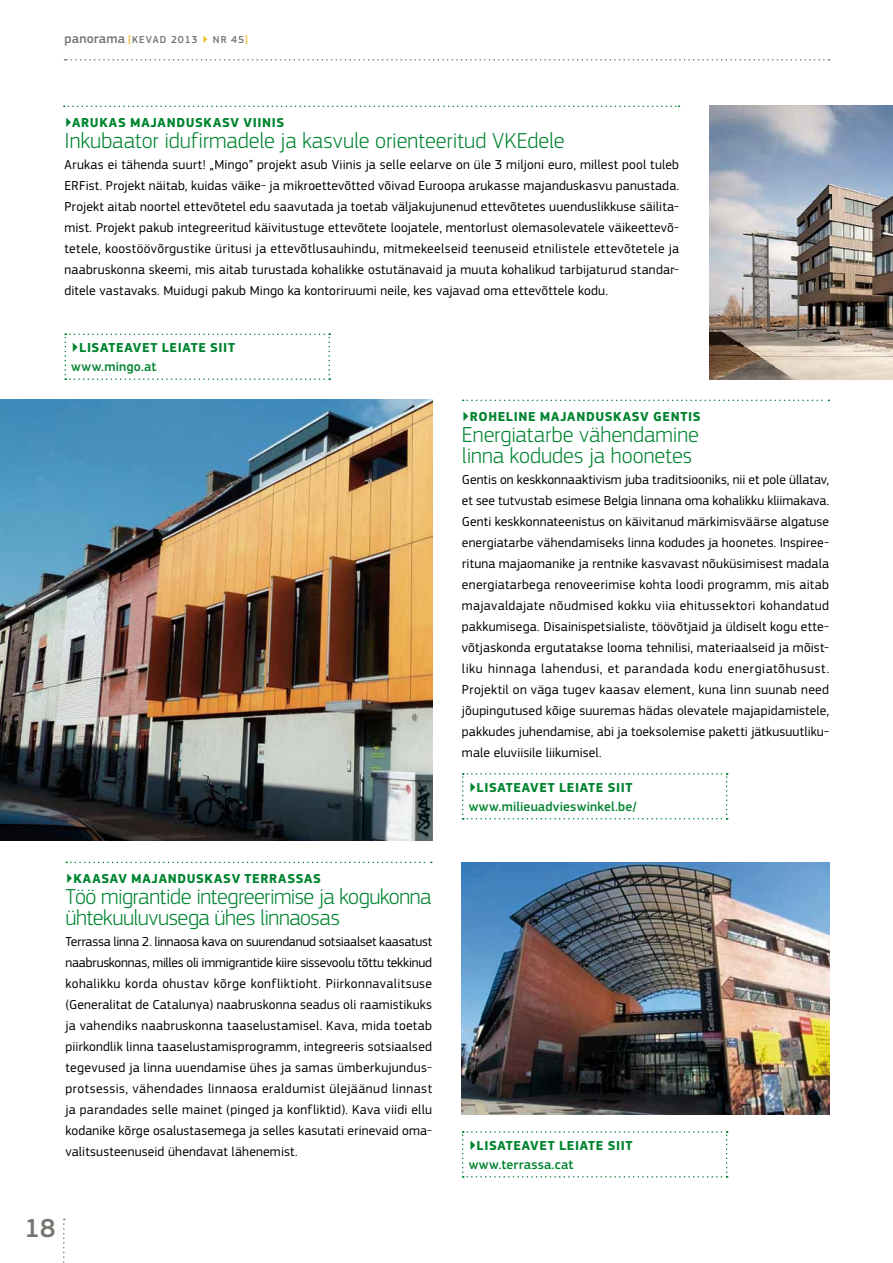
<style>
.page{position:relative;width:893px;height:1263px;background:#fff}
.page>*{position:absolute;margin:0;border:0;box-sizing:border-box;transform-origin:0 0}
.t1{font:500 27px "PF Square Sans Pro";color:#73766e}
.t2{font:300 22.5px/21px "PF Square Sans Pro";letter-spacing:-.01em;color:#008430}
.t3{font:13.5px/21px "PF Square Sans Pro";letter-spacing:.01em;color:#000;text-align:justify}
.t4{font:700 13.5px "PF Square Sans Pro";letter-spacing:.05em;color:#008430}
.t5{font:500 13.5px "PF Square Sans Pro";letter-spacing:.015em;color:#008430}
.t6{font:500 10.5px "PF Square Sans Pro";letter-spacing:.075em;color:#73766e}
.s1{font-size:13.5px}
.s2{color:#fabc20}
</style>
<div class="page">
<img style="left:0;top:400px;width:432px;height:441px">
<img style="left:462px;top:862px;width:368px;height:252px">
<img style="left:709px;top:106px;width:184px;height:273px">
<svg style="left:65px;top:334px;width:265px;height:46px"></svg>
<svg style="left:462px;top:773px;width:266px;height:46px"></svg>
<svg style="left:463px;top:400px;width:366px;height:1px"></svg>
<svg style="left:66px;top:862px;width:366px;height:1px"></svg>
<svg style="left:64px;top:106px;width:616px;height:1px"></svg>
<svg style="left:462px;top:1131px;width:266px;height:46px"></svg>
<svg style="left:63px;top:1219px;width:2px;height:44px"></svg>
<svg style="left:65px;top:59px;width:764px;height:2px"></svg>
<p class="t6" style="left:65px;top:33px;width:185px"><span class="s1">panorama</span> <span class="s2">[</span>Kevad 2013 <span class="s2">▶</span> Nr 45<span class="s2">]</span></p>
<p class="t4" style="left:65px;top:114px;width:27px">▶ARUKAS</p>
<p class="t4" style="left:130px;top:114px;width:11px">MAJANDUSKASV</p>
<p class="t4" style="left:243px;top:114px;width:17px">VIINIS</p>
<h2 class="t2" style="left:65px;top:129px;width:502px">Inkubaator idufirmadele ja kasvule orienteeritud VKEdele</h2>
<p class="t3" style="left:65px;top:154px;width:616px">Arukas ei tähenda suurt! „Mingo” projekt asub Viinis ja selle eelarve on üle 3 miljoni euro, millest pool tuleb ERFist. Projekt näitab, kuidas väike- ja mikroettevõtted võivad Euroopa arukasse majanduskasvu panustada.<br>Projekt aitab noortel ettevõtetel edu saavutada ja toetab väljakujunenud ettevõtetes uuenduslikkuse säilita&shy;mist. Projekt pakub integreeritud käivitustuge ettevõtete loojatele, mentorlust olemasolevatele väikeettevõ&shy;tetele, koostöövõrgustike üritusi ja ettevõtlusauhindu, mitmekeelseid teenuseid etnilistele ettevõtetele ja naabruskonna skeemi, mis aitab turustada kohalikke ostutänavaid ja muuta kohalikud tarbijaturud standar&shy;ditele vastavaks. Muidugi pakub Mingo ka kontoriruumi neile, kes vajavad oma ettevõttele kodu.</p>
<p class="t4" style="left:71px;top:340px;width:25px">▶LISATEAVET</p>
<p class="t4" style="left:162px;top:340px;width:9px">LEIATE</p>
<p class="t4" style="left:210px;top:340px;width:8px">SIIT</p>
<p class="t5" style="left:71px;top:359px;width:87px">www.mingo.at</p>
<p class="t4" style="left:462px;top:408px;width:26px">▶ROHELINE</p>
<p class="t4" style="left:540px;top:408px;width:11px">MAJANDUSKASV</p>
<p class="t4" style="left:653px;top:408px;width:18px">GENTIS</p>
<h2 class="t2" style="left:462px;top:423px;width:239px">Energiatarbe vähendamine linna kodudes ja hoonetes</h2>
<p class="t3" style="left:462px;top:469px;width:369px">Gentis on keskkonnaaktivism juba traditsiooniks, nii et pole üllatav, et see tutvustab esimese Belgia linnana oma kohalikku kliimakava.<br>Genti keskkonnateenistus on käivitanud märkimisväärse algatuse energiatarbe vähendamiseks linna kodudes ja hoonetes. Inspiree&shy;rituna majaomanike ja rentnike kasvavast nõuküsimisest madala energiatarbega renoveerimise kohta loodi programm, mis aitab majavaldajate nõudmised kokku viia ehitussektori kohandatud pakkumisega. Disainispetsialiste, töövõtjaid ja üldiselt kogu ette&shy;võtjaskonda ergutatakse looma tehnilisi, materiaalseid ja mõist&shy;liku hinnaga lahendusi, et parandada kodu energiatõhusust.<br>Projektil on väga tugev kaasav element, kuna linn suunab need jõupingutused kõige suuremas hädas olevatele majapidamistele, pakkudes juhendamise, abi ja toeksolemise paketti jätkusuutliku&shy;male eluviisile liikumisel.</p>
<p class="t4" style="left:469px;top:779px;width:25px">▶LISATEAVET</p>
<p class="t4" style="left:559px;top:779px;width:9px">LEIATE</p>
<p class="t4" style="left:608px;top:779px;width:8px">SIIT</p>
<p class="t5" style="left:469px;top:799px;width:169px">www.milieuadvieswinkel.be/</p>
<p class="t4" style="left:65px;top:870px;width:28px">▶KAASAV</p>
<p class="t4" style="left:131px;top:870px;width:11px">MAJANDUSKASV</p>
<p class="t4" style="left:245px;top:870px;width:18px">TERRASSAS</p>
<h2 class="t2" style="left:65px;top:885px;width:368px">Töö migrantide integreerimise ja kogukonna ühtekuuluvusega ühes linnaosas</h2>
<p class="t3" style="left:65px;top:931px;width:368px">Terrassa linna 2. linnaosa kava on suurendanud sotsiaalset kaasatust naabruskonnas, milles oli immigrantide kiire sissevoolu tõttu tekkinud kohalikku korda ohustav kõrge konfliktioht. Piirkonnavalitsuse (Generalitat de Catalunya) naabruskonna seadus oli raamistikuks ja vahendiks naabruskonna taaselustamisel. Kava, mida toetab piirkondlik linna taaselustamisprogramm, integreeris sotsiaalsed tegevused ja linna uuendamise ühes ja samas ümberkujundus&shy;protsessis, vähendades linnaosa eraldumist ülejäänud linnast ja parandades selle mainet (pinged ja konfliktid). Kava viidi ellu kodanike kõrge osalustasemega ja selles kasutati erinevaid oma&shy;valitsusteenuseid ühendavat lähenemist.</p>
<h1 class="t1" style="left:25px;top:1212px;width:32px">18</h1>
<p class="t4" style="left:469px;top:1137px;width:25px">▶LISATEAVET</p>
<p class="t4" style="left:559px;top:1137px;width:9px">LEIATE</p>
<p class="t4" style="left:608px;top:1137px;width:8px">SIIT</p>
<p class="t5" style="left:469px;top:1157px;width:106px">www.terrassa.cat</p>
</div>
